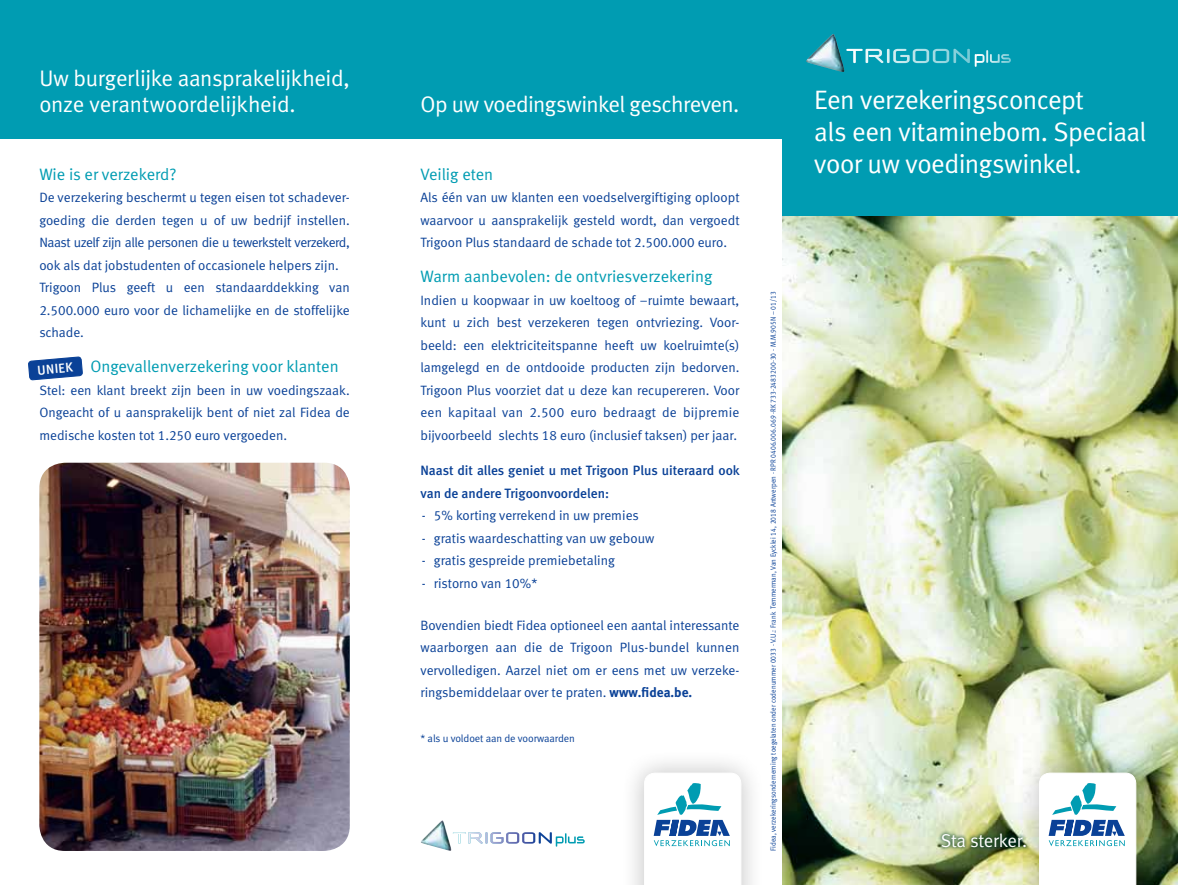
<style>
.page{position:relative;width:1178px;height:885px;background:#fff}
.page>*{position:absolute;margin:0;border:0;box-sizing:border-box;transform-origin:0 0}
.t1{font:26.7px/31.5px "Meta Normal LF";letter-spacing:-.02em;color:#fff}
.t2{font:22.5px/25.5px "Meta Normal LF";letter-spacing:-.015em;color:#fff}
.t3{font:18.45px "Meta Normal LF";letter-spacing:-.01em;color:#fff}
.t4{font:16.5px "Meta Normal LF";color:#009cb2}
.t5{font:13.5px/22.5px "Meta Normal LF";color:#0a4197;text-align:justify}
.t6{font:13.5px/22.5px "Meta Medium LF";color:#0a4197}
.t7{font:13.2px "Meta Medium LF";color:#fff}
.t8{font:10.5px "Meta Normal LF";letter-spacing:-.005em;color:#0a4197}
.t9{font:7.5px "Meta Normal LF";letter-spacing:.01em;color:#0a4197;scale:.9 1}
.s1{font-family:"Meta"}
.s2{font-family:"Meta Bold LF"}
</style>
<div class="page">
<img style="left:782px;top:216px;width:396px;height:668px">
<div style="left:1015px;top:748px;width:145px;height:136px;background:#000;opacity:.25"></div>
<div style="left:620px;top:748px;width:145px;height:136px;background:#000;opacity:.25"></div>
<div style="left:0;top:0;width:791px;height:139px;background:#009cb2"></div>
<img style="left:421px;top:820px;width:30px;height:30px">
<svg style="left:453px;top:832px;width:132px;height:14px"></svg>
<div style="left:782px;top:0;width:396px;height:216px;background:#009cb2"></div>
<img style="left:806px;top:34px;width:38px;height:38px">
<svg style="left:846px;top:49px;width:165px;height:18px"></svg>
<svg style="left:1039px;top:772px;width:97px;height:112px"></svg>
<svg style="left:644px;top:772px;width:97px;height:112px"></svg>
<img style="left:39px;top:462px;width:311px;height:388px">
<svg style="left:28px;top:356px;width:55px;height:25px"></svg>
<div style="left:938px;top:829px;width:92px;height:22px;background:#003a23;opacity:.6"></div>
<h2 class="t2" style="left:39px;top:66px;width:312px">Uw burgerlijke aansprakelijkheid, onze verantwoordelijkheid.</h2>
<p class="t4" style="left:39px;top:164px;width:139px">Wie is er verzekerd?</p>
<p class="t5" style="left:39px;top:186px;width:312px;text-align:left">De verzekering beschermt u tegen eisen tot schadever&shy;goeding die derden tegen u of uw bedrijf instellen.<br>Naast uzelf zijn alle personen die u tewerkstelt verzekerd, ook als dat jobstudenten of occasionele helpers zijn.<br>Trigoon Plus geeft u een standaarddekking van 2.500.000 euro voor de lichamelijke en de stoffelijke schade.</p>
<p class="t4" style="left:90px;top:357px;width:250px">Ongevallenverzekering voor klanten</p>
<p class="t5" style="left:39px;top:379px;width:312px">Stel: een klant breekt zijn been in uw voedingszaak.<br>Ongeacht of u aansprakelijk bent of niet zal Fidea de medische kosten tot 1.250 euro vergoeden.</p>
<p class="t7" style="left:37px;top:362px;width:37px;rotate:-5deg">Uniek</p>
<h2 class="t2" style="left:420px;top:91px;width:320px">Op uw voedingswinkel geschreven.</h2>
<p class="t4" style="left:420px;top:164px;width:74px">Veilig eten</p>
<p class="t5" style="left:420px;top:186px;width:321px">Als één van uw klanten een voedselvergiftiging oploopt waarvoor u aansprakelijk gesteld wordt, dan vergoedt Trigoon Plus standaard de schade tot 2.500.000 euro.</p>
<p class="t4" style="left:420px;top:267px;width:293px">Warm aanbevolen: de ontvriesverzekering</p>
<p class="t5" style="left:420px;top:289px;width:320px">Indien u koopwaar in uw koeltoog of –ruimte bewaart, kunt u zich best verzekeren tegen ontvriezing. Voor&shy;beeld: een elektriciteitspanne heeft uw koelruimte(s) lamgelegd en de ontdooide producten zijn bedorven.<br>Trigoon Plus voorziet dat u deze kan recupereren. Voor een kapitaal van 2.500 euro bedraagt de bijpremie bijvoorbeeld slechts 18 euro (inclusief taksen) per jaar.</p>
<p class="t6" style="left:420px;top:459px;width:321px">Naast dit alles geniet u met Trigoon Plus uiteraard ook van de andere Trigoonvoordelen:</p>
<p class="t5" style="left:422px;top:504px;width:218px">- 5% korting verrekend in uw premies</p>
<p class="t5" style="left:422px;top:526px;width:234px">- gratis waardeschatting van uw gebouw</p>
<p class="t5" style="left:422px;top:549px;width:194px">- gratis gespreide premiebetaling</p>
<p class="t5" style="left:422px;top:571px;width:117px">- ristorno van 10%<span class="s1">*</span></p>
<p class="t5" style="left:420px;top:613px;width:320px">Bovendien biedt Fidea optioneel een aantal interessante waarborgen aan die de Trigoon Plus-bundel kunnen vervolledigen. Aarzel niet om er eens met uw verzeke&shy;ringsbemiddelaar over te praten. <span class="s2">www.fidea.be.</span></p>
<p class="t8" style="left:420px;top:732px;width:156px">* als u voldoet aan de voorwaarden</p>
<p class="t9" style="left:769px;top:850px;width:623px;rotate:-90deg">Fidea, verzekeringsonderneming toegelaten onder codenummer 0033 - V.U.: Frank Temmerman, Van Eycklei 14, 2018 Antwerpen - RPR 0406.006.069 -RK 733-2483200-30 - M.M.905N – 01/13</p>
<h1 class="t1" style="left:814px;top:84px;width:334px">Een verzekeringsconcept<br>als een vitaminebom. Speciaal voor uw voedingswinkel.</h1>
<h3 class="t3" style="left:941px;top:829px;width:88px">Sta sterker.</h3>
</div>
